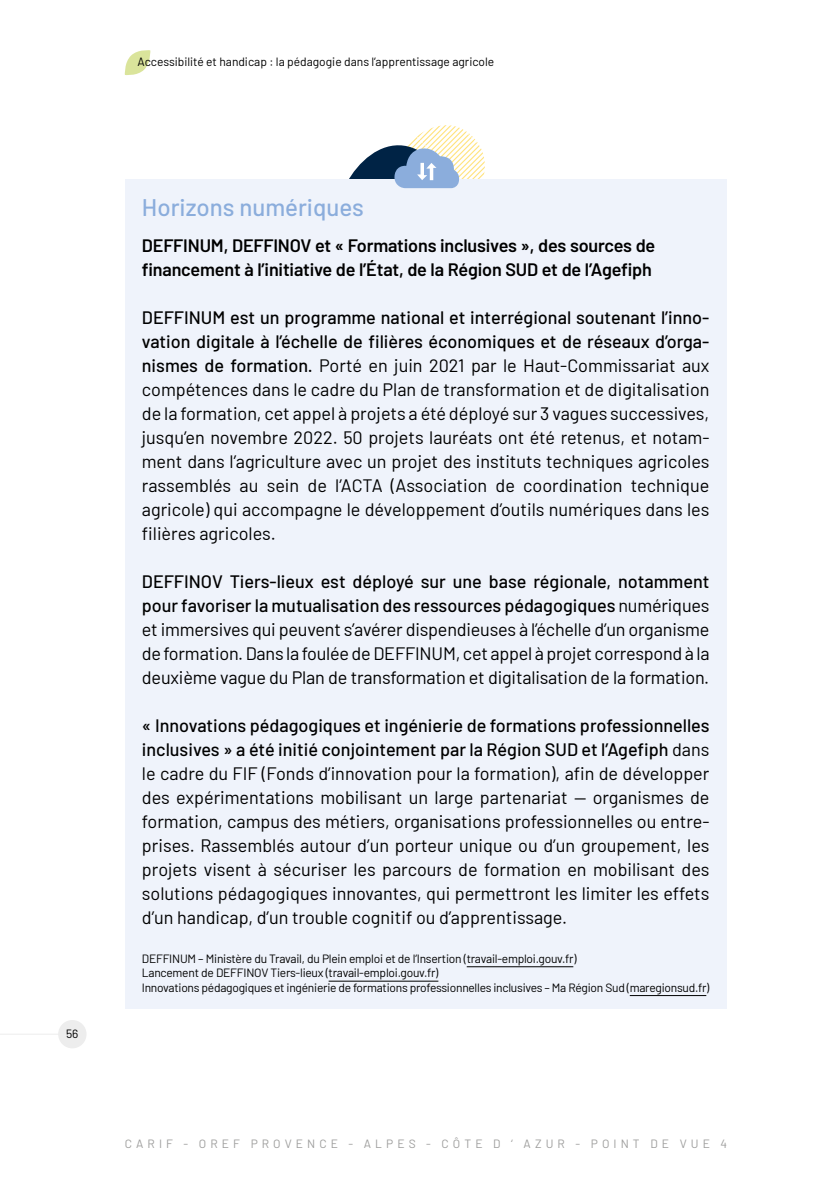
<style>
.page{position:relative;width:840px;height:1191px;background:#fff}
.page>*{position:absolute;margin:0;border:0;box-sizing:border-box;transform-origin:0 0}
.t1{font:500 24px "Barlow";color:#8baddc}
.t2{font:18px/24px "Barlow";color:#000;text-align:justify}
.t3{font:600 18px/24px "Barlow";letter-spacing:-.01em;color:#000}
.t4{font:12px/14.4px "Barlow";letter-spacing:-.02em;color:#000}
.t5{font:12px "Barlow";color:#000}
.t6{font:12px "Barlow";letter-spacing:.34em;color:#9d9d9c}
.s1{font-weight:500}
</style>
<div class="page">
<div style="left:125px;top:179px;width:601px;height:829px;background:#eff3fb"></div>
<svg style="left:349px;top:125px;width:136px;height:64px"></svg>
<hr style="left:466px;top:966px;width:107px;height:1px;background:#000">
<hr style="left:328px;top:980px;width:110px;height:1px;background:#000">
<hr style="left:629px;top:995px;width:77px;height:1px;background:#000">
<hr style="left:0;top:1033px;width:61px;height:1px;background:#ededed">
<div style="left:58px;top:1020px;width:28px;height:28px;background:#ededed;border-radius:50%"></div>
<svg style="left:124px;top:50px;width:27px;height:25px"></svg>
<p class="t5" style="left:137px;top:53px;width:358px">Accessibilité et handicap : la pédagogie dans l’apprentissage agricole</p>
<p class="t4" style="left:66px;top:1025px;width:14px">56</p>
<h1 class="t1" style="left:142px;top:190px;width:223px">Horizons numériques</h1>
<p class="t3" style="left:142px;top:232px;width:514px">DEFFINUM, DEFFINOV et « Formations inclusives », des sources de financement à l’initiative de l’État, de la Région SUD et de l’Agefiph</p>
<p class="t2" style="left:142px;top:304px;width:569px"><span class="s1">DEFFINUM est un programme national et interrégional soutenant l’inno&shy;vation digitale à l’échelle de filières économiques et de réseaux d’orga&shy;nismes de formation.</span> Porté en juin 2021 par le Haut-Commissariat aux compétences dans le cadre du Plan de transformation et de digitalisation de la formation, cet appel à projets a été déployé sur 3 vagues successives, jusqu’en novembre 2022. 50 projets lauréats ont été retenus, et notam&shy;ment dans l’agriculture avec un projet des instituts techniques agricoles rassemblés au sein de l’ACTA (Association de coordination technique agricole) qui accompagne le développement d’outils numériques dans les filières agricoles.</p>
<p class="t2" style="left:142px;top:568px;width:569px"><span class="s1">DEFFINOV Tiers-lieux est déployé sur une base régionale, notamment pour favoriser la mutualisation des ressources pédagogiques</span> numériques et immersives qui peuvent s’avérer dispendieuses à l’échelle d’un organisme de formation.Dans la fouléedeDEFFINUM, cet appel àprojet correspondà la deuxième vague du Plan de transformation et digitalisation de la formation.</p>
<p class="t2" style="left:142px;top:712px;width:568px"><span class="s1">« Innovations pédagogiques et ingénierie de formations professionnelles inclusives » a été initié conjointement par la Région SUD et l’Agefiph</span> dans le cadre du FIF (Fonds d’innovation pour la formation), afin de développer des expérimentations mobilisant un large partenariat — organismes de formation, campus des métiers, organisations professionnelles ou entre&shy;prises. Rassemblés autour d’un porteur unique ou d’un groupement, les projets visent à sécuriser les parcours de formation en mobilisant des solutions pédagogiques innovantes, qui permettront les limiter les effets d’un handicap, d’un trouble cognitif ou d’apprentissage.</p>
<p class="t4" style="left:142px;top:950px;width:568px">DEFFINUM – Ministère du Travail, du Plein emploi et de l’Insertion (travail-emploi.gouv.fr)<br>Lancement de DEFFINOV Tiers-lieux (travail-emploi.gouv.fr)<br>Innovations pédagogiques et ingénierie de formations professionnelles inclusives – Ma Région Sud (maregionsud.fr)</p>
<p class="t6" style="left:125px;top:1135px;width:603px">CARIF - OREF PROVENCE - ALPES - CÔTE D ‘ AZUR - POINT DE VUE 4</p>
</div>
